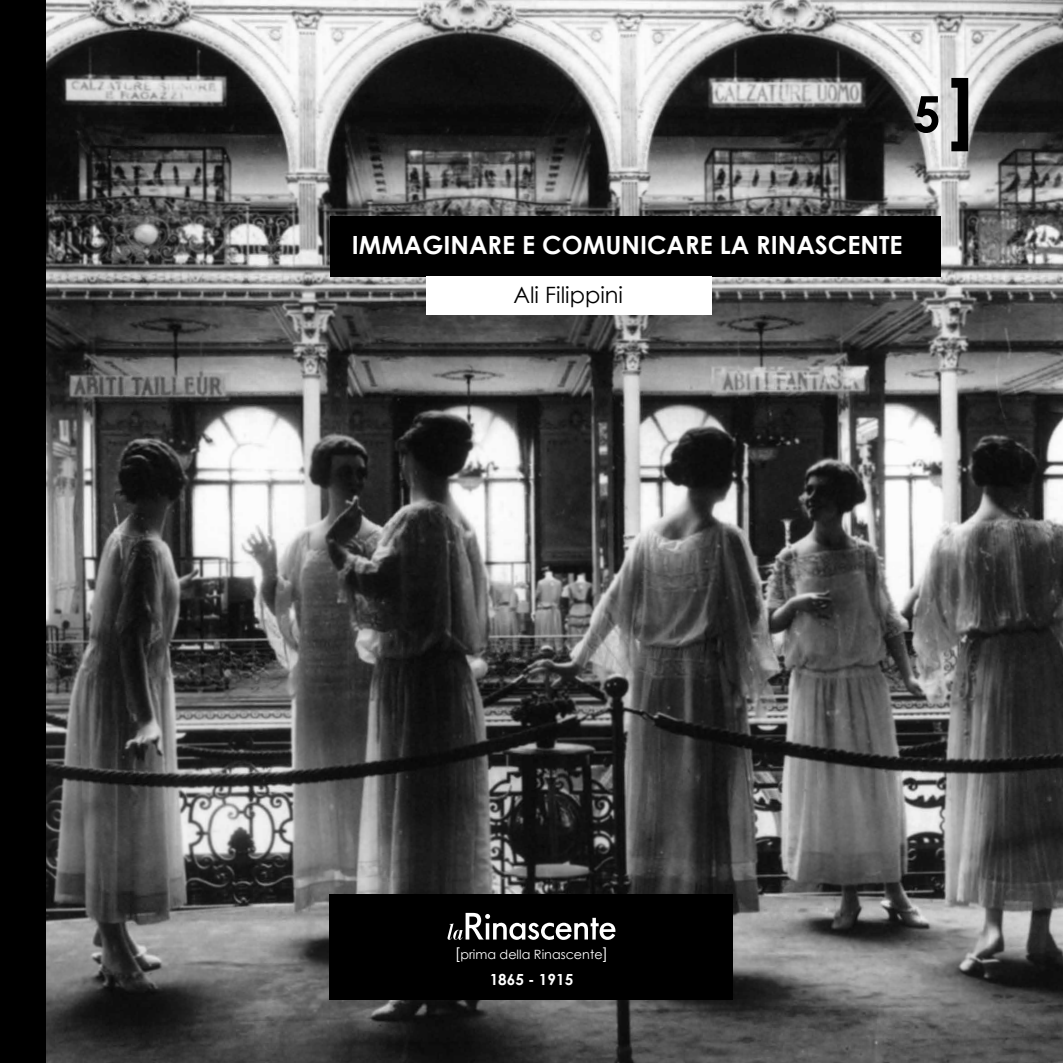
<style>
.page{position:relative;width:1063px;height:1063px;background:#fff}
.page>*{position:absolute;margin:0;border:0;box-sizing:border-box;transform-origin:0 0}
.t1{font:700 50px "Century Gothic";color:#000}
.t2{font:700 25.12px "Century Gothic";color:#fff}
.t3{font:22.5px "Century Gothic";color:#000}
.t4{font:700 15.25px "Century Gothic";color:#fff}
.t5{font:12.75px "Century Gothic";color:#fff}
.s1{font-size:16px}
</style>
<div class="page">
<img style="left:45px;top:0;width:1018px;height:1063px">
<div style="left:0;top:0;width:45px;height:1063px;background:#000"></div>
<div style="left:330px;top:216px;width:611px;height:60px;background:#000"></div>
<div style="left:427px;top:276px;width:285px;height:39px;background:#fff"></div>
<div style="left:330px;top:895px;width:403px;height:105px;background:#000"></div>
<svg style="left:448px;top:913px;width:167px;height:27px"></svg>
<svg style="left:951px;top:78px;width:17px;height:73px"></svg>
<h1 class="t1" style="left:913px;top:83px;width:30px">5</h1>
<p class="t2" style="left:352px;top:229px;width:552px">IMMAGINARE E COMUNICARE LA RINASCENTE</p>
<p class="t3" style="left:513px;top:281px;width:111px">Ali Filippini</p>
<p class="t5" style="left:455px;top:946px;width:155px"><span class="s1">[</span>prima della Rinascente<span class="s1">]</span></p>
<p class="t4" style="left:490px;top:970px;width:85px">1865 - 1915</p>
</div>
